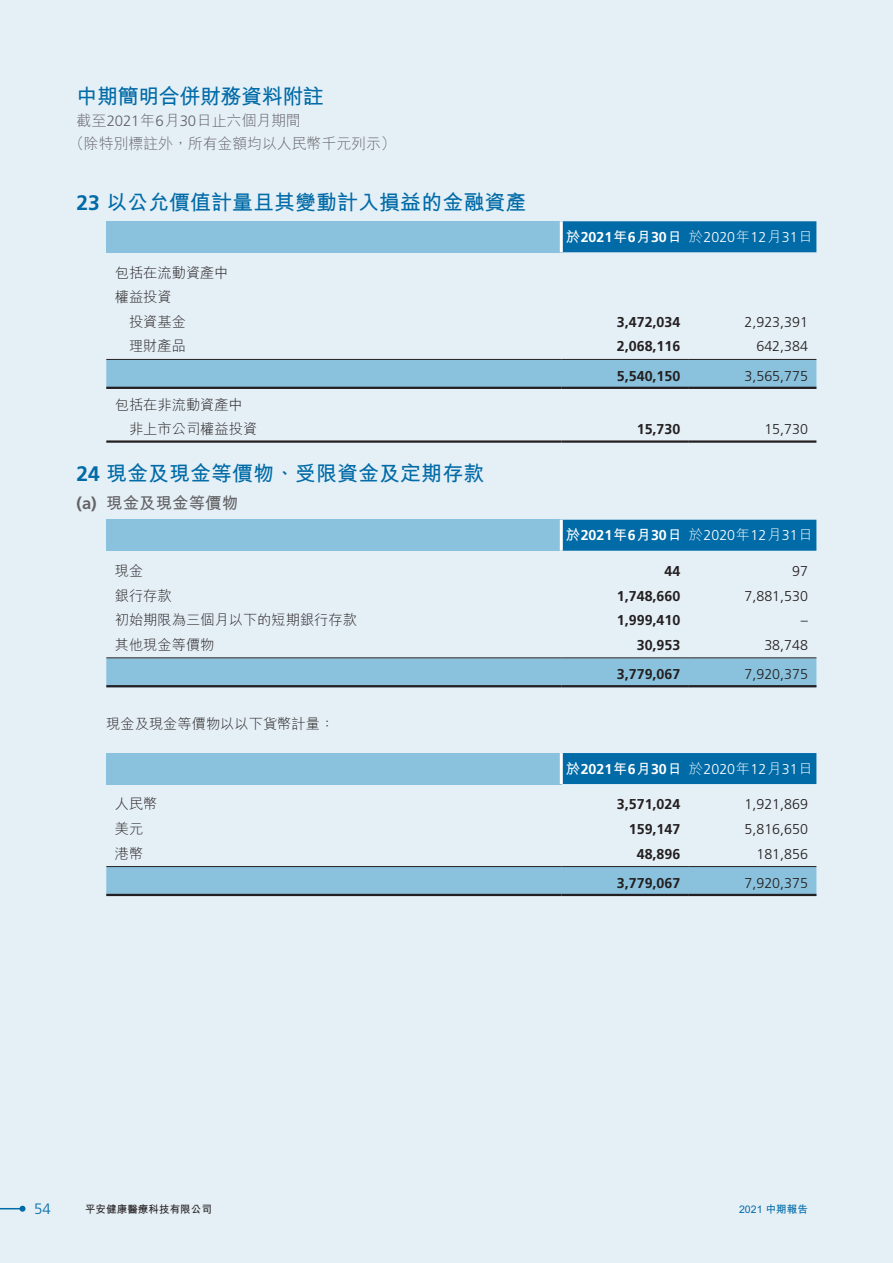
<style>
.page{position:relative;width:893px;height:1263px;background:#e5eff6}
.page>*{position:absolute;margin:0;border:0;box-sizing:border-box;transform-origin:0 0}
.t1{font:700 21px "M Hei HK";color:#006ba7}
.t2{font:700 21px "M Hei HK";letter-spacing:-.02em;color:#006ba7}
.t3{font:700 16.5px "M Hei HK";color:#636366}
.t4{font:300 15px/22.5px "M Hei HK";letter-spacing:-.01em;color:#636366}
.t5{font:300 15px "Frutiger LT Std";color:#006ba7}
.t6{font:700 14.25px "Frutiger LT Std";color:#231f20}
.t7{font:300 14.25px "Frutiger LT Std";color:#231f20}
.t8{font:300 14.25px/24.6px "M Hei HK";color:#231f20}
.t9{font:300 14.25px "Frutiger LT Std";color:#fff}
.t10{font:700 10.5px "M Hei HK";letter-spacing:.01em;color:#231f20}
.t11{font:700 10.5px "M Hei HK";letter-spacing:.01em;color:#006ba7}
.s1{font-family:"Frutiger LT Std"}
.s2{font-family:"M Hei HK";font-weight:700}
.s3{font-weight:700}
.s4{font-family:"M Hei HK"}
</style>
<div class="page">
<svg style="left:0;top:1206px;width:26px;height:6px"></svg>
<div style="left:106px;top:221px;width:455px;height:31px;background:#8ac1dc"></div>
<div style="left:563px;top:221px;width:253px;height:31px;background:#006ba7"></div>
<div style="left:106px;top:360px;width:710px;height:27px;background:#8ac1dc"></div>
<hr style="left:560px;top:221px;width:3px;height:31px;background:#fff">
<hr style="left:106px;top:359px;width:455px;height:1px;background:#231f20">
<hr style="left:561px;top:359px;width:128px;height:1px;background:#231f20">
<hr style="left:689px;top:359px;width:127px;height:1px;background:#231f20">
<hr style="left:106px;top:387px;width:455px;height:2px;background:#231f20">
<hr style="left:561px;top:387px;width:128px;height:2px;background:#231f20">
<hr style="left:689px;top:387px;width:127px;height:2px;background:#231f20">
<hr style="left:106px;top:440px;width:455px;height:3px;background:#231f20">
<hr style="left:561px;top:440px;width:128px;height:3px;background:#231f20">
<hr style="left:689px;top:440px;width:127px;height:3px;background:#231f20">
<div style="left:106px;top:520px;width:455px;height:31px;background:#8ac1dc"></div>
<div style="left:563px;top:520px;width:253px;height:31px;background:#006ba7"></div>
<div style="left:106px;top:658px;width:710px;height:27px;background:#8ac1dc"></div>
<hr style="left:560px;top:520px;width:3px;height:31px;background:#fff">
<hr style="left:106px;top:657px;width:455px;height:1px;background:#231f20">
<hr style="left:561px;top:657px;width:128px;height:1px;background:#231f20">
<hr style="left:689px;top:657px;width:127px;height:1px;background:#231f20">
<hr style="left:106px;top:685px;width:455px;height:2px;background:#231f20">
<hr style="left:561px;top:685px;width:128px;height:2px;background:#231f20">
<hr style="left:689px;top:685px;width:127px;height:2px;background:#231f20">
<div style="left:106px;top:753px;width:455px;height:31px;background:#8ac1dc"></div>
<div style="left:563px;top:753px;width:253px;height:31px;background:#006ba7"></div>
<svg style="left:106px;top:867px;width:710px;height:27px;background:#89bfda"></svg>
<hr style="left:560px;top:753px;width:3px;height:31px;background:#fff">
<hr style="left:106px;top:866px;width:455px;height:1px;background:#231f20">
<hr style="left:561px;top:866px;width:128px;height:1px;background:#231f20">
<hr style="left:689px;top:866px;width:127px;height:1px;background:#231f20">
<hr style="left:106px;top:894px;width:455px;height:2px;background:#231f20">
<hr style="left:561px;top:894px;width:128px;height:2px;background:#231f20">
<hr style="left:689px;top:894px;width:127px;height:2px;background:#231f20">
<h1 class="t2" style="left:77px;top:81px;width:249px">中期簡明合併財務資料附註</h1>
<p class="t4" style="left:69px;top:109px;width:328px;text-indent:8px">截至<span class="s1">2021</span>年<span class="s1">6</span>月<span class="s1">30</span>日止六個月期間<br>（除特別標註外，所有金額均以人民幣千元列示）</p>
<h1 class="t1" style="left:77px;top:187px;width:451px"><span class="s1">23</span> 以公允價值計量且其變動計入損益的金融資產</h1>
<p class="t9" style="left:566px;top:229px;width:248px"><span class="s2">於</span><span class="s3">2021</span><span class="s2">年</span><span class="s3">6</span><span class="s2">月</span><span class="s3">30</span><span class="s2">日</span><span class="s4">於</span>2020<span class="s4">年</span>12<span class="s4">月</span>31<span class="s4">日</span></p>
<p class="t8" style="left:115px;top:260px;width:115px">包括在流動資產中</p>
<p class="t8" style="left:115px;top:284px;width:58px">權益投資</p>
<p class="t8" style="left:129px;top:309px;width:58px">投資基金</p>
<p class="t6" style="left:617px;top:313px;width:65px">3,472,034</p>
<p class="t7" style="left:744px;top:314px;width:65px">2,923,391</p>
<p class="t8" style="left:129px;top:334px;width:58px">理財產品</p>
<p class="t6" style="left:617px;top:338px;width:65px">2,068,116</p>
<p class="t7" style="left:756px;top:338px;width:53px">642,384</p>
<p class="t6" style="left:617px;top:367px;width:65px">5,540,150</p>
<p class="t7" style="left:744px;top:367px;width:65px">3,565,775</p>
<p class="t8" style="left:129px;top:392px;width:130px;text-indent:-14px">包括在非流動資產中非上市公司權益投資</p>
<p class="t6" style="left:637px;top:421px;width:45px">15,730</p>
<p class="t7" style="left:764px;top:421px;width:45px">15,730</p>
<h1 class="t1" style="left:77px;top:458px;width:409px"><span class="s1">24</span> 現金及現金等價物、受限資金及定期存款</h1>
<p class="t3" style="left:77px;top:491px;width:163px"><span class="s1">(a)</span> 現金及現金等價物</p>
<p class="t9" style="left:566px;top:527px;width:248px"><span class="s2">於</span><span class="s3">2021</span><span class="s2">年</span><span class="s3">6</span><span class="s2">月</span><span class="s3">30</span><span class="s2">日</span><span class="s4">於</span>2020<span class="s4">年</span>12<span class="s4">月</span>31<span class="s4">日</span></p>
<p class="t8" style="left:115px;top:558px;width:30px">現金</p>
<p class="t6" style="left:664px;top:562px;width:17px">44</p>
<p class="t7" style="left:792px;top:563px;width:17px">97</p>
<p class="t8" style="left:115px;top:583px;width:58px">銀行存款</p>
<p class="t6" style="left:617px;top:587px;width:65px">1,748,660</p>
<p class="t7" style="left:744px;top:587px;width:65px">7,881,530</p>
<p class="t8" style="left:115px;top:607px;width:244px">初始期限為三個月以下的短期銀行存款</p>
<p class="t6" style="left:617px;top:612px;width:65px">1,999,410</p>
<p class="t7" style="left:801px;top:612px;width:9px">–</p>
<p class="t8" style="left:115px;top:632px;width:101px">其他現金等價物</p>
<p class="t6" style="left:637px;top:636px;width:45px">30,953</p>
<p class="t7" style="left:764px;top:637px;width:45px">38,748</p>
<p class="t6" style="left:617px;top:666px;width:65px">3,779,067</p>
<p class="t7" style="left:744px;top:666px;width:65px">7,920,375</p>
<p class="t8" style="left:106px;top:711px;width:229px">現金及現金等價物以以下貨幣計量：</p>
<p class="t9" style="left:566px;top:761px;width:248px"><span class="s2">於</span><span class="s3">2021</span><span class="s2">年</span><span class="s3">6</span><span class="s2">月</span><span class="s3">30</span><span class="s2">日</span><span class="s4">於</span>2020<span class="s4">年</span>12<span class="s4">月</span>31<span class="s4">日</span></p>
<p class="t8" style="left:115px;top:791px;width:44px">人民幣</p>
<p class="t6" style="left:617px;top:796px;width:65px">3,571,024</p>
<p class="t7" style="left:744px;top:796px;width:65px">1,921,869</p>
<p class="t8" style="left:115px;top:816px;width:30px">美元</p>
<p class="t6" style="left:629px;top:820px;width:53px">159,147</p>
<p class="t7" style="left:744px;top:821px;width:65px">5,816,650</p>
<p class="t8" style="left:115px;top:841px;width:30px">港幣</p>
<p class="t6" style="left:637px;top:845px;width:45px">48,896</p>
<p class="t7" style="left:756px;top:845px;width:53px">181,856</p>
<p class="t6" style="left:617px;top:874px;width:65px">3,779,067</p>
<p class="t7" style="left:744px;top:875px;width:65px">7,920,375</p>
<p class="t5" style="left:34px;top:1200px;width:18px">54</p>
<p class="t10" style="left:85px;top:1201px;width:128px">平安健康醫療科技有限公司</p>
<p class="t11" style="left:739px;top:1201px;width:70px">2021 中期報告</p>
</div>
